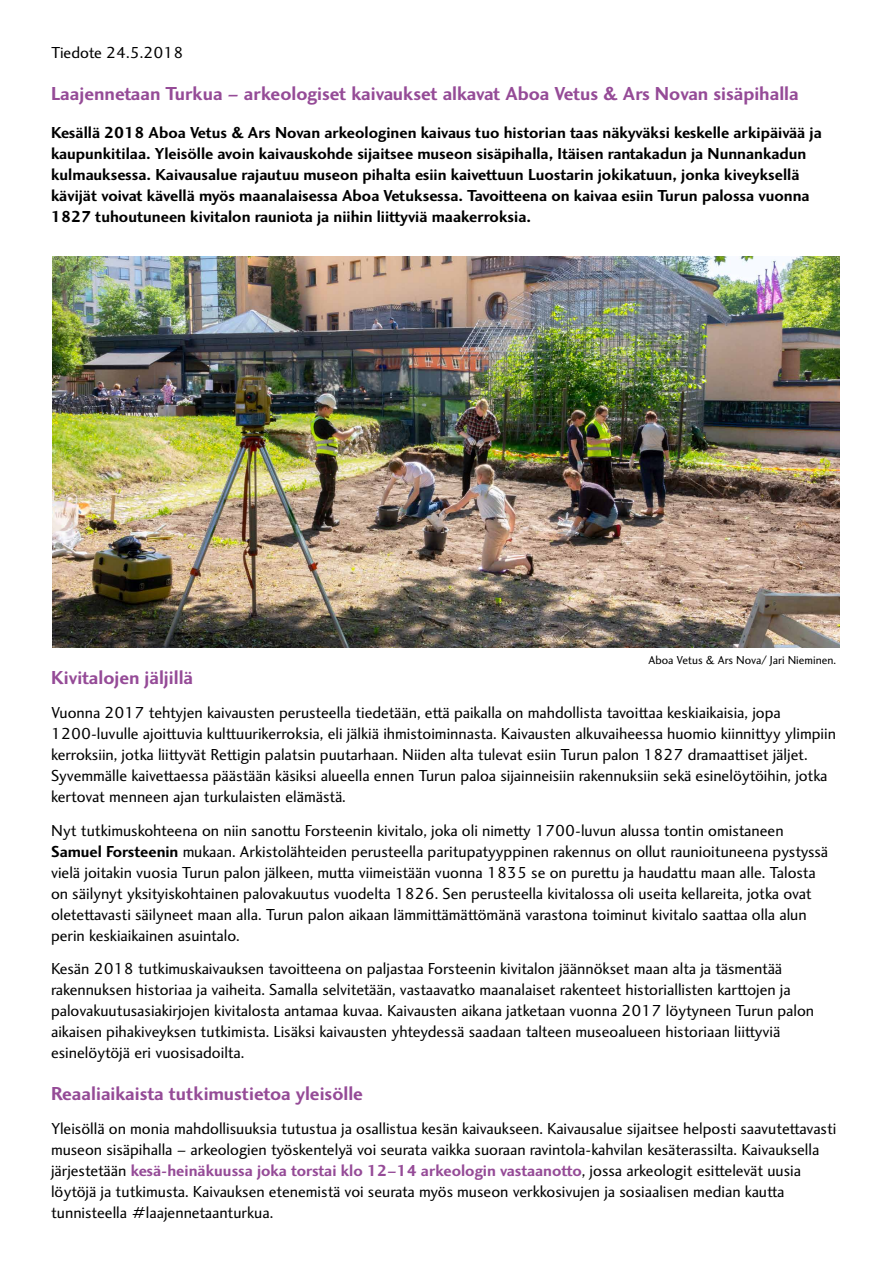
<style>
.page{position:relative;width:893px;height:1263px;background:#fff}
.page>*{position:absolute;margin:0;border:0;box-sizing:border-box;transform-origin:0 0}
.t1{font:700 19.5px "Charlotte Sans Std";color:#954b97}
.t2{font:16.5px/21px "Charlotte Sans Std";color:#000}
.t3{font:700 16.5px/21px "Charlotte Sans Std";color:#000}
.t4{font:12px "Charlotte Sans Std";color:#000}
.s1{font-weight:700}
.s2{font-weight:700;color:#954b97}
</style>
<div class="page">
<img style="left:52px;top:256px;width:788px;height:391px">
<p class="t2" style="left:51px;top:42px;width:134px">Tiedote 24.5.2018</p>
<p class="t1" style="left:51px;top:82px;width:749px">Laajennetaan Turkua – arkeologiset kaivaukset alkavat Aboa Vetus &amp; Ars Novan sisäpihalla</p>
<p class="t3" style="left:51px;top:122px;width:772px">Kesällä 2018 Aboa Vetus &amp; Ars Novan arkeologinen kaivaus tuo historian taas näkyväksi keskelle arkipäivää ja kaupunkitilaa. Yleisölle avoin kaivauskohde sijaitsee museon sisäpihalla, Itäisen rantakadun ja Nunnankadun kulmauksessa. Kaivausalue rajautuu museon pihalta esiin kaivettuun Luostarin jokikatuun, jonka kiveyksellä kävijät voivat kävellä myös maanalaisessa Aboa Vetuksessa. Tavoitteena on kaivaa esiin Turun palossa vuonna 1827 tuhoutuneen kivitalon rauniota ja niihin liittyviä maakerroksia.</p>
<p class="t4" style="left:648px;top:653px;width:189px">Aboa Vetus &amp; Ars Nova/ Jari Nieminen.</p>
<p class="t1" style="left:51px;top:666px;width:144px">Kivitalojen jäljillä</p>
<p class="t2" style="left:51px;top:702px;width:786px">Vuonna 2017 tehtyjen kaivausten perusteella tiedetään, että paikalla on mahdollista tavoittaa keskiaikaisia, jopa 1200-luvulle ajoittuvia kulttuurikerroksia, eli jälkiä ihmistoiminnasta. Kaivausten alkuvaiheessa huomio kiinnittyy ylimpiin kerroksiin, jotka liittyvät Rettigin palatsin puutarhaan. Niiden alta tulevat esiin Turun palon 1827 dramaattiset jäljet.<br>Syvemmälle kaivettaessa päästään käsiksi alueella ennen Turun paloa sijainneisiin rakennuksiin sekä esinelöytöihin, jotka kertovat menneen ajan turkulaisten elämästä.</p>
<p class="t2" style="left:51px;top:820px;width:779px">Nyt tutkimuskohteena on niin sanottu Forsteenin kivitalo, joka oli nimetty 1700-luvun alussa tontin omistaneen <span class="s1">Samuel Forsteenin</span> mukaan. Arkistolähteiden perusteella paritupatyyppinen rakennus on ollut raunioituneena pystyssä vielä joitakin vuosia Turun palon jälkeen, mutta viimeistään vuonna 1835 se on purettu ja haudattu maan alle. Talosta on säilynyt yksityiskohtainen palovakuutus vuodelta 1826. Sen perusteella kivitalossa oli useita kellareita, jotka ovat oletettavasti säilyneet maan alla. Turun palon aikaan lämmittämättömänä varastona toiminut kivitalo saattaa olla alun perin keskiaikainen asuintalo.</p>
<p class="t2" style="left:51px;top:959px;width:765px">Kesän 2018 tutkimuskaivauksen tavoitteena on paljastaa Forsteenin kivitalon jäännökset maan alta ja täsmentää rakennuksen historiaa ja vaiheita. Samalla selvitetään, vastaavatko maanalaiset rakenteet historiallisten karttojen ja palovakuutusasiakirjojen kivitalosta antamaa kuvaa. Kaivausten aikana jatketaan vuonna 2017 löytyneen Turun palon aikaisen pihakiveyksen tutkimista. Lisäksi kaivausten yhteydessä saadaan talteen museoalueen historiaan liittyviä esinelöytöjä eri vuosisadoilta.</p>
<p class="t1" style="left:51px;top:1082px;width:314px">Reaaliaikaista tutkimustietoa yleisölle</p>
<p class="t2" style="left:51px;top:1118px;width:787px">Yleisöllä on monia mahdollisuuksia tutustua ja osallistua kesän kaivaukseen. Kaivausalue sijaitsee helposti saavutettavasti museon sisäpihalla – arkeologien työskentelyä voi seurata vaikka suoraan ravintola-kahvilan kesäterassilta. Kaivauksella järjestetään <span class="s2">kesä-heinäkuussa joka torstai klo 12–14 arkeologin vastaanotto</span>, jossa arkeologit esittelevät uusia löytöjä ja tutkimusta. Kaivauksen etenemistä voi seurata myös museon verkkosivujen ja sosiaalisen median kautta tunnisteella #laajennetaanturkua.</p>
</div>
